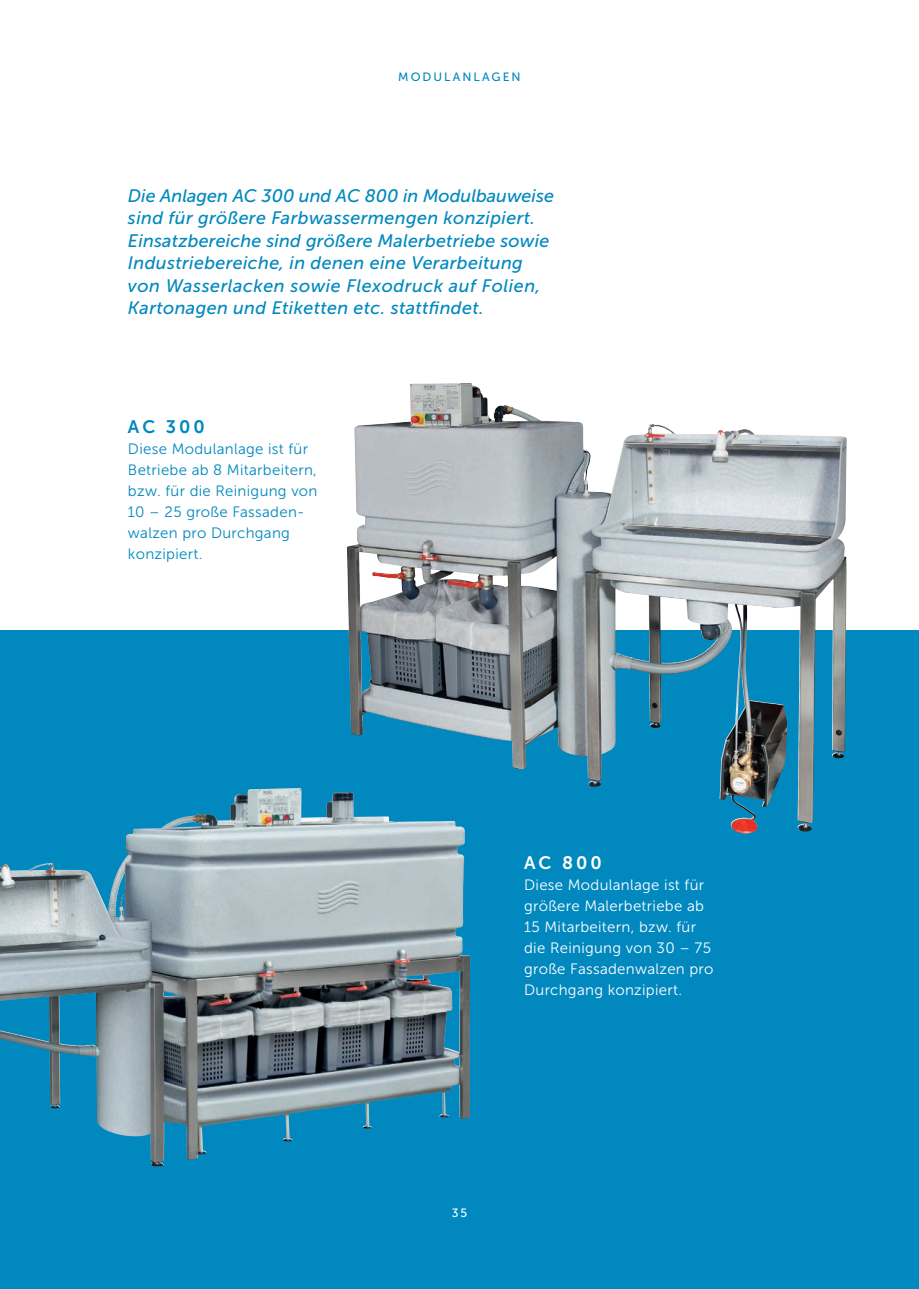
<style>
.page{position:relative;width:919px;height:1289px;background:#fff}
.page>*{position:absolute;margin:0;border:0;box-sizing:border-box;transform-origin:0 0}
.t1{font:italic 18px/22.5px "Jlmsgg Museo Sans 500";letter-spacing:.02em;color:#0088bf}
.t2{font:18px "Fkprpb Museo Sans 700";color:#0088bf}
.t3{font:18px "Fkprpb Museo Sans 700";color:#fff}
.t4{font:15px/21px "Pqfxxn Museo Sans 300";letter-spacing:.02em;color:#fff}
.t5{font:15px/21px "Pqfxxn Museo Sans 300";letter-spacing:.02em;color:#0088bf}
.t6{font:12px "Wqwqmf Museo Sans 500";letter-spacing:.17em;color:#0088bf}
.t7{font:12px "Wqwqmf Museo Sans 500";color:#fff}
</style>
<div class="page">
<div style="left:0;top:630px;width:918px;height:658px;background:#0088bf"></div>
<img style="left:347px;top:383px;width:500px;height:451px">
<img style="left:0;top:788px;width:470px;height:379px">
<p class="t6" style="left:398px;top:71px;width:124px">MODULANLAGEN</p>
<p class="t1" style="left:128px;top:184px;width:427px">Die Anlagen AC 300 und AC 800 in Modulbauweise sind für größere Farbwassermengen konzipiert.<br>Einsatzbereiche sind größere Malerbetriebe sowie Industriebereiche, in denen eine Verarbeitung von Wasserlacken sowie Flexodruck auf Folien, Kartonagen und Etiketten etc. stattfindet.</p>
<p class="t2" style="left:128px;top:416px;width:78px">AC 300</p>
<p class="t5" style="left:128px;top:438px;width:191px">Diese Modulanlage ist für<br>Betriebe ab 8 Mitarbeitern, bzw. für die Reinigung von<br>10 – 25 große Fassaden&shy;walzen pro Durchgang konzipiert.</p>
<p class="t3" style="left:524px;top:852px;width:79px">AC 800</p>
<p class="t4" style="left:524px;top:874px;width:191px">Diese Modulanlage ist für größere Malerbetriebe ab<br>15 Mitarbeitern, bzw. für die Reinigung von 30 – 75 große Fassadenwalzen pro<br>Durchgang konzipiert.</p>
<p class="t7" style="left:451px;top:1205px;width:17px">35</p>
</div>
